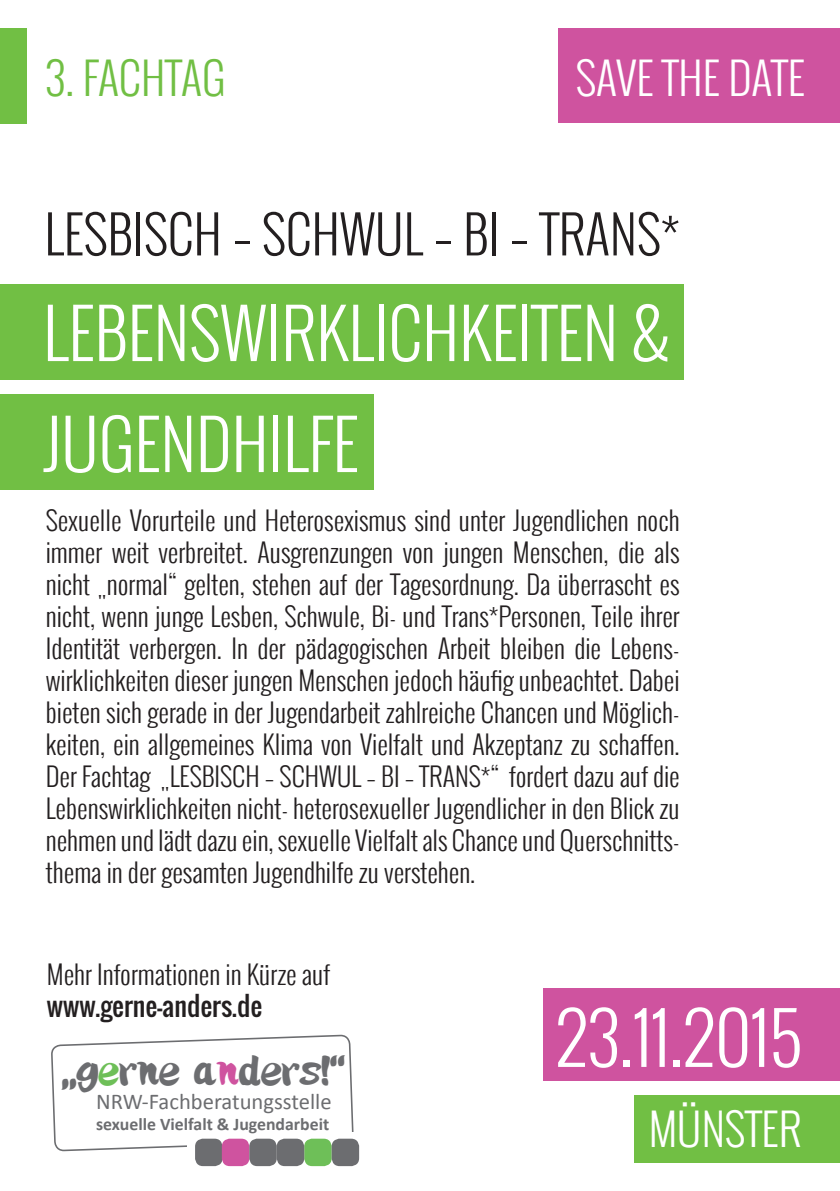
<style>
.page{position:relative;width:840px;height:1191px;background:#fff}
.page>*{position:absolute;margin:0;border:0;box-sizing:border-box;transform-origin:0 0}
.t1{font:300 70px "Oswald";color:#fff}
.t2{font:300 67px/111px "Oswald";color:#fff}
.t3{font:300 51.2px "Oswald";color:#231f20}
.t4{font:47.8px "Un Americano A Parigi";color:#6c6d70}
.t5{font:300 44px "Oswald";color:#fff}
.t6{font:300 44px "Oswald";color:#71bf44}
.t7{font:300 26px/32px "Oswald";color:#231f20;text-align:justify}
.t8{font:26px "Oswald";color:#231f20}
.t9{font:22.6px "Calibri";color:#6c6d70}
.t10{font:700 17.8px "Calibri";color:#6c6d70}
.s1{color:#6ebf58}
.s2{color:#cf539f}
</style>
<div class="page">
<div style="left:0;top:284px;width:683px;height:95px;background:#71bf44"></div>
<div style="left:0;top:394px;width:373px;height:95px;background:#71bf44"></div>
<div style="left:0;top:28px;width:27px;height:95px;background:#71bf44"></div>
<div style="left:543px;top:988px;width:296px;height:92px;background:#cf539f"></div>
<div style="left:634px;top:1095px;width:205px;height:67px;background:#71bf44"></div>
<div style="left:557px;top:28px;width:282px;height:95px;background:#cf539f"></div>
<svg style="left:51px;top:1034px;width:303px;height:118px"></svg>
<div style="left:187px;top:1132px;width:170px;height:39px;background:#fff"></div>
<div style="left:304px;top:1138px;width:27px;height:28px;background:#6ebf58;border-radius:8px"></div>
<div style="left:195px;top:1138px;width:27px;height:28px;background:#6c6d70;border-radius:8px"></div>
<div style="left:222px;top:1138px;width:27px;height:28px;background:#cf539f;border-radius:8px"></div>
<div style="left:276px;top:1138px;width:28px;height:28px;background:#6c6d70;border-radius:8px"></div>
<div style="left:249px;top:1138px;width:27px;height:28px;background:#6c6d70;border-radius:8px"></div>
<div style="left:331px;top:1138px;width:28px;height:28px;background:#6c6d70;border-radius:8px"></div>
<h3 class="t6" style="left:45px;top:45px;width:176px">3. FACHTAG</h3>
<h3 class="t5" style="left:575px;top:46px;width:230px">Save the date</h3>
<h3 class="t3" style="left:44px;top:197px;width:246px">LESBISCH – SCHWU</h3>
<h3 class="t3" style="left:403px;top:197px;width:277px">L – BI – TRANS*</h3>
<h2 class="t2" style="left:43px;top:277px;width:626px">Lebenswirkli chkeiten &amp;<br>Jugendhilfe</h2>
<p class="t7" style="left:46px;top:503px;width:635px">Sexuelle Vorurteile und Heterosexismus sind unter Jugendlichen noch immer weit verbreitet. Ausgrenzungen von jungen Menschen, die als nicht „normal“ gelten, stehen auf der Tagesordnung. Da überrascht es nicht, wenn junge Lesben, Schwule, Bi- und Trans*Personen, Teile ihrer Identität verbergen. In der pädagogischen Arbeit bleiben die Lebens&shy;wirklichkeiten dieser jungen Menschen jedoch häufig unbeachtet. Dabei bieten sich gerade in der Jugendarbeit zahlreiche Chancen und Möglich&shy;keiten, ein allgemeines Klima von Vielfalt und Akzeptanz zu schaffen.<br>Der Fachtag „LESBISCH – SCHWU</p>
<p class="t7" style="left:46px;top:760px;width:635px;text-indent:305px">L – BI – TRANS*“ fordert dazu auf die Lebenswirklichkeiten nicht- heterosexueller Jugendlicher in den Blick zu nehmen und lädt dazu ein, sexuelle Vielfalt als Chance und Querschnitts&shy;thema in der gesamten Jugendhilfe zu verstehen.</p>
<p class="t7" style="left:47px;top:958px;width:285px">Mehr Informationen in Kürze auf</p>
<p class="t8" style="left:47px;top:986px;width:217px">www.gerne-anders.de</p>
<h3 class="t4" style="left:62px;top:1038px;width:284px">„g<span class="s1">e</span>rne a<span class="s2">n</span>ders!“</h3>
<p class="t9" style="left:96px;top:1087px;width:237px">NRW-Fachberatungsstelle</p>
<p class="t10" style="left:96px;top:1112px;width:234px">sexuelle Vielfalt &amp; Jugendarbeit</p>
<h1 class="t1" style="left:555px;top:986px;width:247px">23.11.2015</h1>
<h3 class="t5" style="left:648px;top:1096px;width:154px">Münster</h3>
</div>
